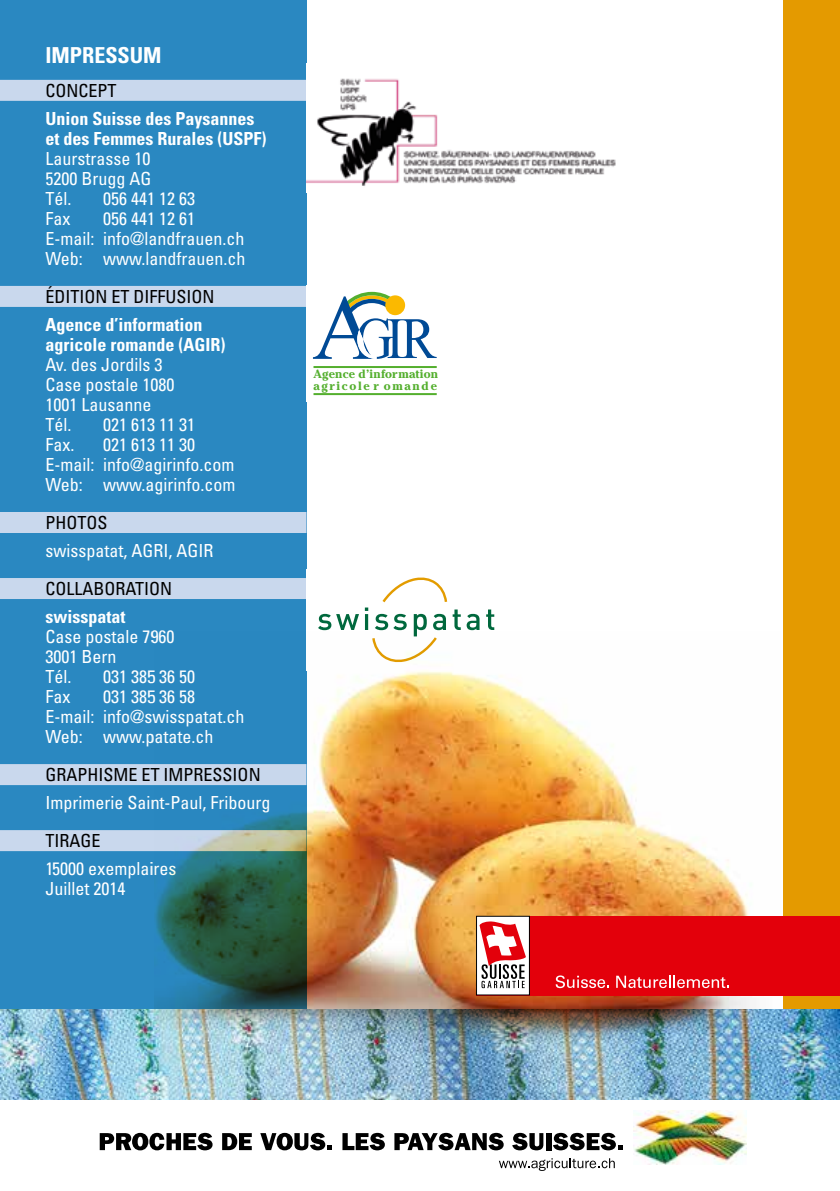
<style>
.page{position:relative;width:840px;height:1191px;background:#fff}
.page>*{position:absolute;margin:0;border:0;box-sizing:border-box;transform-origin:0 0}
.t1{font:700 condensed 22px "Univers";color:#fff}
.t2{font:condensed 18px/20px "Univers";color:#fff}
.t3{font:700 condensed 18px/20px "Univers";color:#fff}
.t4{font:condensed 18px "Univers";color:#000}
.t5{font:700 12px/12.6px "Cheltenham";letter-spacing:.01em;color:#54af2e}
</style>
<div class="page">
<div style="left:0;top:0;width:306px;height:1191px;background:#2a88c1"></div>
<div style="left:782px;top:0;width:57px;height:1191px;background:#e49a00"></div>
<div style="left:0;top:80px;width:306px;height:21px;background:#c9d8ed"></div>
<div style="left:0;top:286px;width:306px;height:21px;background:#c9d8ed"></div>
<div style="left:0;top:512px;width:306px;height:21px;background:#c9d8ed"></div>
<div style="left:0;top:578px;width:306px;height:21px;background:#c9d8ed"></div>
<div style="left:0;top:764px;width:306px;height:21px;background:#c9d8ed"></div>
<div style="left:0;top:830px;width:306px;height:21px;background:#c9d8ed"></div>
<svg style="left:313px;top:292px;width:123px;height:67px"></svg>
<hr style="left:313px;top:393px;width:123px;height:2px;background:#54af2e">
<hr style="left:313px;top:366px;width:123px;height:2px;background:#54af2e">
<div style="left:385px;top:295px;width:20px;height:20px;background:#fbb900;border-radius:50%"></div>
<svg style="left:466px;top:614px;width:13px;height:16px"></svg>
<svg style="left:486px;top:609px;width:8px;height:21px"></svg>
<svg style="left:318px;top:577px;width:142px;height:54px"></svg>
<img style="left:0;top:1009px;width:839px;height:91px">
<div style="left:0;top:1100px;width:839px;height:91px;background:#fff"></div>
<img style="left:633px;top:1111px;width:113px;height:53px">
<svg style="left:499px;top:1158px;width:115px;height:12px"></svg>
<svg style="left:100px;top:1132px;width:112px;height:18px"></svg>
<svg style="left:222px;top:1133px;width:30px;height:17px"></svg>
<svg style="left:260px;top:1132px;width:72px;height:18px"></svg>
<svg style="left:342px;top:1132px;width:42px;height:18px"></svg>
<svg style="left:394px;top:1132px;width:109px;height:18px"></svg>
<svg style="left:512px;top:1132px;width:31px;height:18px"></svg>
<div style="left:546px;top:1133px;width:5px;height:17px;background:#000"></div>
<svg style="left:553px;top:1132px;width:69px;height:18px"></svg>
<img style="left:154px;top:631px;width:626px;height:421px">
<div style="left:476px;top:916px;width:363px;height:79px;background:#e3000b"></div>
<div style="left:476px;top:916px;width:53px;height:79px;background:#fff"></div>
<div style="left:476px;top:916px;width:53px;height:79px;border:1px solid #000"></div>
<svg style="left:479px;top:921px;width:46px;height:67px"></svg>
<svg style="left:555px;top:975px;width:53px;height:13px"></svg>
<svg style="left:616px;top:975px;width:112px;height:13px"></svg>
<img style="left:306px;top:78px;width:310px;height:108px">
<p class="t1" style="left:45px;top:42px;width:118px">IMPRESSUM</p>
<p class="t4" style="left:45px;top:79px;width:73px">CONCEPT</p>
<p class="t3" style="left:45px;top:108px;width:222px">Union Suisse des Paysannes et des Femmes Rurales (USPF)</p>
<p class="t2" style="left:45px;top:148px;width:107px;text-align:justify">Laurstrasse 10<br>5200 Brugg AG Tél.</p>
<p class="t2" style="left:103px;top:188px;width:93px">056 441 12 63</p>
<p class="t2" style="left:45px;top:208px;width:26px">Fax</p>
<p class="t2" style="left:45px;top:208px;width:201px;text-align:center">056 441 12 61<br>E-mail: info@landfrauen.ch<br>Web: www.landfrauen.ch</p>
<p class="t4" style="left:45px;top:285px;width:171px">ÉDITION ET DIFFUSION</p>
<p class="t3" style="left:45px;top:314px;width:181px">Agence d’information agricole romande (AGIR)</p>
<p class="t2" style="left:45px;top:354px;width:130px">Av. des Jordils 3<br>Case postale 1080<br>1001 Lausanne<br>Tél.</p>
<p class="t2" style="left:103px;top:414px;width:93px">021 613 11 31</p>
<p class="t2" style="left:45px;top:434px;width:30px">Fax.</p>
<p class="t2" style="left:45px;top:434px;width:191px;text-indent:58px">021 613 11 30<br>E-mail: info@agirinfo.com<br>Web: www.agirinfo.com</p>
<p class="t4" style="left:45px;top:511px;width:64px">PHOTOS</p>
<p class="t2" style="left:45px;top:540px;width:169px">swisspatat, AGRI, AGIR</p>
<p class="t4" style="left:45px;top:577px;width:128px">COLLABORATION</p>
<p class="t3" style="left:45px;top:606px;width:81px">swisspatat</p>
<p class="t2" style="left:45px;top:626px;width:130px">Case postale 7960<br>3001 Bern<br>Tél.</p>
<p class="t2" style="left:103px;top:666px;width:93px">031 385 36 50</p>
<p class="t2" style="left:45px;top:686px;width:26px">Fax</p>
<p class="t2" style="left:45px;top:686px;width:200px;text-indent:58px">031 385 36 58<br>E-mail: info@swisspatat.ch<br>Web: www.patate.ch</p>
<p class="t4" style="left:45px;top:763px;width:217px">GRAPHISME ET IMPRESSION</p>
<p class="t2" style="left:45px;top:792px;width:226px">Imprimerie Saint-Paul, Fribourg</p>
<p class="t4" style="left:45px;top:829px;width:57px">TIRAGE</p>
<p class="t2" style="left:45px;top:858px;width:132px">15000 exemplaires<br>Juillet 2014</p>
<p class="t5" style="left:313px;top:367px;width:126px">Agence d’information agricole r omande</p>
</div>
